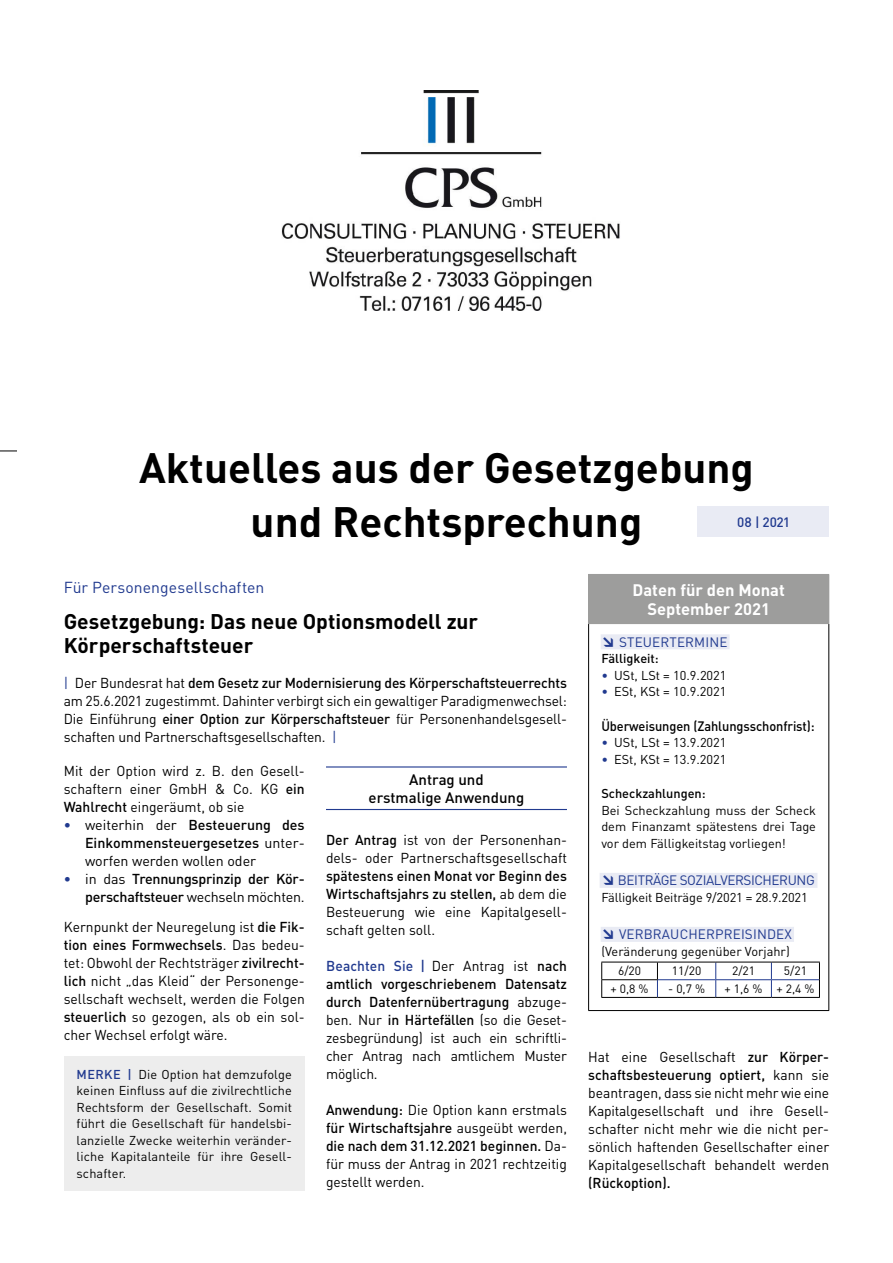
<style>
.page{position:relative;width:893px;height:1263px;background:#fff}
.page>*{position:absolute;margin:0;border:0;box-sizing:border-box;transform-origin:0 0}
.t1{font:700 42px/54px "DIN Pro";color:#000;text-align:center}
.t2{font:700 21px/24px "DIN Pro";color:#000}
.t3{font:700 16.5px/19.5px "DIN Pro";color:#fff;text-align:center}
.t4{font:15.75px "DIN Pro";letter-spacing:.005em;color:#213a8f}
.t5{font:500 15px/18px "DIN Pro";color:#000;text-align:center}
.t6{font:14.25px/18px "DIN Pro";color:#000;text-align:justify}
.t7{font:500 14.25px/18px "DIN Pro";color:#000;text-align:right}
.t8{font:13.5px "DIN Pro";letter-spacing:.01em;color:#213a8f}
.t9{font:500 13.5px "DIN Pro";letter-spacing:-.005em;color:#000;scale:.95 1}
.t10{font:13.5px "DIN Pro";letter-spacing:-.03em;color:#213a8f}
.t11{font:500 13.5px "DIN Pro";color:#213a8f}
.t12{font:12.75px/16.5px "DIN Pro";color:#000;text-align:justify}
.t13{font:500 12.75px "DIN Pro";color:#000}
.t14{font:12px "DIN Pro";color:#000}
.s1{color:#213a8f}
.s2{font-weight:500}
.s3{font-weight:500;color:#213a8f}
.s4{font-weight:400}
.s5{font-weight:900}
</style>
<div class="page">
<svg style="left:0;top:451px;width:17px;height:1px"></svg>
<div style="left:697px;top:506px;width:132px;height:31px;background:#e9ebf4"></div>
<div style="left:589px;top:574px;width:240px;height:50px;background:#9d9d9c"></div>
<hr style="left:588px;top:624px;width:1px;height:386px;background:#000">
<hr style="left:828px;top:624px;width:1px;height:386px;background:#000">
<hr style="left:588px;top:1010px;width:241px;height:1px;background:#000">
<hr style="left:588px;top:574px;width:241px;height:1px;background:#9d9d9c">
<hr style="left:588px;top:575px;width:1px;height:48px;background:#9d9d9c">
<hr style="left:588px;top:623px;width:241px;height:1px;background:#9d9d9c">
<div style="left:601px;top:634px;width:129px;height:15px;background:#e9ebf4"></div>
<div style="left:600px;top:873px;width:217px;height:15px;background:#e9ebf4"></div>
<div style="left:601px;top:927px;width:193px;height:15px;background:#e9ebf4"></div>
<hr style="left:601px;top:997px;width:56px;height:1px;background:#000">
<hr style="left:657px;top:997px;width:59px;height:1px;background:#000">
<hr style="left:716px;top:997px;width:55px;height:1px;background:#000">
<hr style="left:771px;top:997px;width:49px;height:1px;background:#000">
<svg style="left:601px;top:962px;width:219px;height:35px"></svg>
<hr style="left:601px;top:979px;width:57px;height:1px;background:#000">
<div style="left:64px;top:1056px;width:241px;height:135px;background:#ededed"></div>
<hr style="left:326px;top:766px;width:241px;height:1px;background:#213a8f">
<hr style="left:326px;top:809px;width:241px;height:1px;background:#213a8f">
<img style="left:281px;top:90px;width:339px;height:220px">
<h1 class="t1" style="left:139px;top:439px;width:616px">Aktuelles aus der Gesetzgebung und Rechtsprechung</h1>
<p class="t11" style="left:737px;top:513px;width:54px">08 | 2021</p>
<p class="t4" style="left:64px;top:577px;width:202px">Für Personengesellschaften</p>
<h2 class="t2" style="left:64px;top:609px;width:416px">Gesetzgebung: Das neue Optionsmodell zur<br>Körperschaftsteuer</h2>
<p class="t6" style="left:64px;top:673px;width:505px"><span class="s1">|</span> Der Bundesrat hat <span class="s2">dem Gesetz zur Modernisierung des Körperschaftsteuerrechts </span>am 25.6.2021 zugestimmt. Dahinter verbirgt sich ein gewaltiger Paradigmenwechsel:<br>Die Einführung <span class="s2">einer Option zur Körperschaftsteuer</span> für Personenhandelsgesell&shy;schaften und Partnerschaftsgesellschaften. <span class="s1">|</span></p>
<p class="t6" style="left:64px;top:761px;width:242px">Mit der Option wird z. B. den Gesell&shy;schaftern einer GmbH &amp; Co. KG <span class="s2">ein Wahlrecht</span> eingeräumt, ob sie</p>
<p class="t6" style="left:85px;top:815px;width:221px;text-indent:-21px"><span class="s3">•</span> weiterhin der <span class="s2">Besteuerung des Einkommensteuergesetzes</span> unter&shy;worfen werden wollen oder</p>
<p class="t7" style="left:64px;top:869px;width:242px"><span class="s1">•</span> <span class="s4">in das</span> Trennungsprinzip der Kör&shy;perschaftsteuer <span class="s4">wechseln möchten.</span></p>
<p class="t6" style="left:64px;top:917px;width:242px">Kernpunkt der Neuregelung ist <span class="s2">die Fik&shy;tion eines Formwechsels</span>. Das bedeu&shy;tet: Obwohl der Rechtsträger <span class="s2">zivilrecht&shy;lich</span> nicht „das Kleid“ der Personenge&shy;sellschaft wechselt, werden die Folgen <span class="s2">steuerlich</span> so gezogen, als ob ein sol&shy;cher Wechsel erfolgt wäre.</p>
<p class="t12" style="left:77px;top:1065px;width:217px"><span class="s3">MERKE |</span> Die Option hat demzufolge keinen Einfluss auf die zivilrechtliche Rechtsform der Gesellschaft. Somit führt die Gesellschaft für handelsbi&shy;lanzielle Zwecke weiterhin veränder&shy;liche Kapitalanteile für ihre Gesell&shy;schafter.</p>
<p class="t5" style="left:369px;top:769px;width:157px">Antrag und<br>erstmalige Anwendung</p>
<p class="t6" style="left:326px;top:831px;width:242px"><span class="s2">Der Antrag</span> ist von der Personenhan&shy;dels- oder Partnerschaftsgesellschaft</p>
<p class="t7" style="left:326px;top:867px;width:242px;text-align:justify">spätestens einen Monat vor Beginn des Wirtschaftsjahrs zu stellen, <span class="s4">ab dem die Besteuerung wie eine Kapitalgesell&shy;schaft gelten soll.</span></p>
<p class="t6" style="left:326px;top:957px;width:242px"><span class="s3">Beachten Sie |</span> Der Antrag ist <span class="s2">nach amtlich vorgeschriebenem Datensatz durch Datenfernübertragung</span> abzuge&shy;ben. Nur <span class="s2">in Härtefällen</span> (so die Geset&shy;zesbegründung) ist auch ein schriftli&shy;cher Antrag nach amtlichem Muster möglich.</p>
<p class="t6" style="left:326px;top:1101px;width:242px"><span class="s2">Anwendung:</span> Die Option kann erstmals <span class="s2">für Wirtschaftsjahre</span> ausgeübt werden, <span class="s2">die nach dem 31.12.2021 beginnen.</span> Da&shy;für muss der Antrag in 2021 rechtzeitig gestellt werden.</p>
<p class="t3" style="left:633px;top:579px;width:154px">Daten für den Monat<br>September 2021</p>
<p class="t8" style="left:601px;top:633px;width:128px"><span class="s5">↘</span> STEUERTERMINE</p>
<p class="t13" style="left:601px;top:650px;width:59px">Fälligkeit:</p>
<p class="t12" style="left:601px;top:666px;width:127px"><span class="s1">•</span> USt, LSt = 10.9.2021</p>
<p class="t12" style="left:601px;top:683px;width:127px"><span class="s1">•</span> ESt, KSt = 10.9.2021</p>
<p class="t9" style="left:601px;top:717px;width:226px">Überweisungen (Zahlungsschonfrist):</p>
<p class="t12" style="left:601px;top:734px;width:127px"><span class="s1">•</span> USt, LSt = 13.9.2021</p>
<p class="t12" style="left:601px;top:750px;width:127px"><span class="s1">•</span> ESt, KSt = 13.9.2021</p>
<p class="t13" style="left:601px;top:785px;width:106px">Scheckzahlungen:</p>
<p class="t12" style="left:601px;top:801px;width:216px">Bei Scheckzahlung muss der Scheck dem Finanzamt spätestens drei Tage vor dem Fälligkeitstag vorliegen!</p>
<p class="t10" style="left:601px;top:871px;width:215px"><span class="s5">↘</span> BEITRÄGE SOZIALVERSICHERUNG</p>
<p class="t12" style="left:601px;top:888px;width:208px">Fälligkeit Beiträge 9/2021 = 28.9.2021</p>
<p class="t8" style="left:601px;top:925px;width:192px"><span class="s5">↘</span> VERBRAUCHERPREISINDEX</p>
<p class="t12" style="left:601px;top:942px;width:190px">(Veränderung gegenüber Vorjahr)</p>
<p class="t14" style="left:618px;top:963px;width:25px">6/20</p>
<p class="t14" style="left:672px;top:963px;width:31px">11/20</p>
<p class="t14" style="left:732px;top:963px;width:25px">2/21</p>
<p class="t14" style="left:784px;top:963px;width:25px">5/21</p>
<p class="t14" style="left:611px;top:981px;width:39px">+ 0,8 %</p>
<p class="t14" style="left:668px;top:981px;width:38px">- 0,7 %</p>
<p class="t14" style="left:725px;top:981px;width:91px">+ 1,6 % + 2,4 %</p>
<p class="t6" style="left:588px;top:1047px;width:242px">Hat eine Gesellschaft <span class="s2">zur Körper&shy;schaftsbesteuerung optiert,</span> kann sie beantragen, dass sie nicht mehr wie eine Kapitalgesellschaft und ihre Gesell&shy;schafter nicht mehr wie die nicht per&shy;sönlich haftenden Gesellschafter einer Kapitalgesellschaft behandelt werden</p>
<p class="t7" style="left:588px;top:1173px;width:84px">(Rückoption).</p>
</div>
